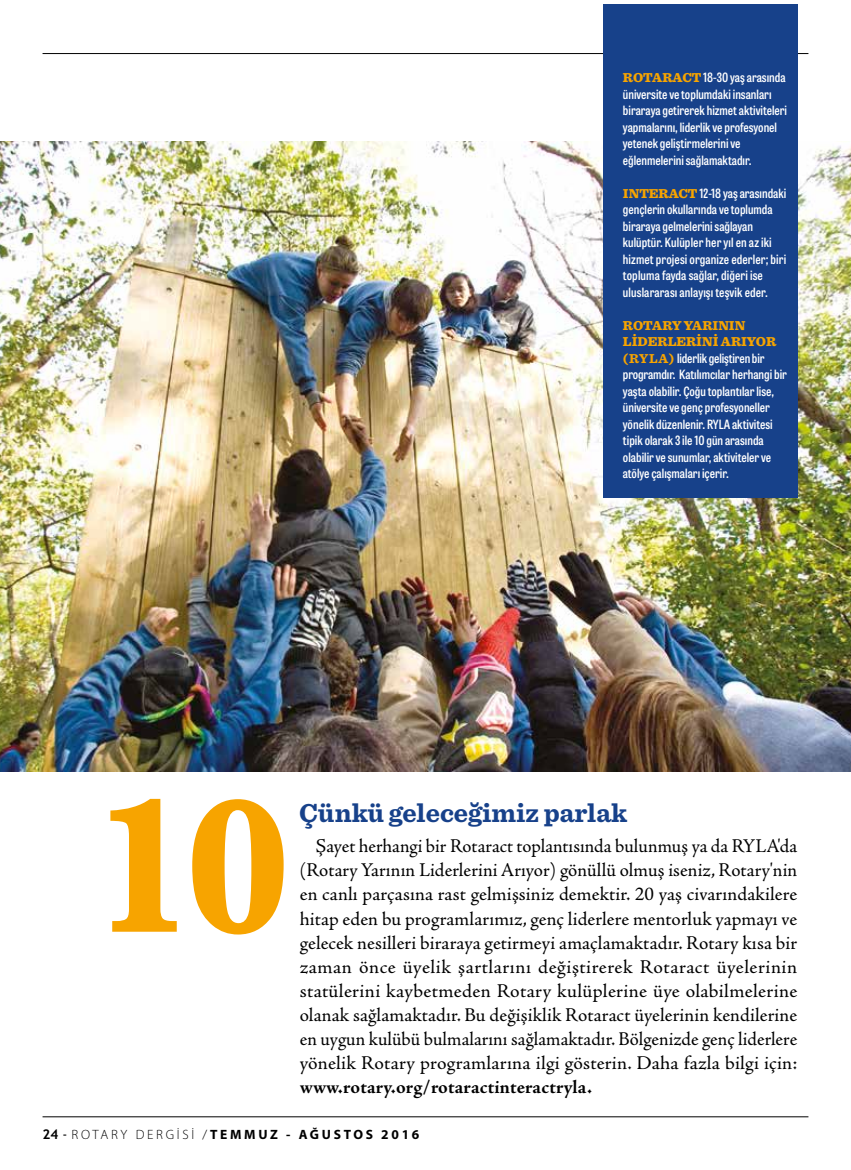
<style>
.page{position:relative;width:851px;height:1170px;background:#fff}
.page>*{position:absolute;margin:0;border:0;box-sizing:border-box;transform-origin:0 0}
.t1{font:700 197.1px "Baskerville";color:#f7a400}
.t2{font:700 27px "Sentinel";color:#17418a}
.t3{font:19.5px/24px "Adobe Jenson Pro";letter-spacing:.01em;color:#000;text-align:justify}
.t4{font:700 19.5px "Adobe Jenson Pro";letter-spacing:.005em;color:#000}
.t5{font:700 13.5px "Myriad Pro";letter-spacing:.2em;color:#000}
.t6{font:900 13.5px/16.5px "Sentinel";color:#f7a400}
.t7{font:600 12.75px/16.5px "Tablet Gothic Condensed";color:#fff}
.s1{font-family:"Sentinel";font-weight:900;font-size:13.5px;color:#f7a400}
.s2{font-family:"Sentinel";font-weight:700;font-size:13.5px;color:#f7a400}
.s3{font-family:"Trebuchet MS"}
.s4{font-family:"Trebuchet MS";font-weight:400}
.s5{font-weight:300}
</style>
<div class="page">
<hr style="left:43px;top:53px;width:765px;height:1px;background:#000">
<img style="left:0;top:142px;width:850px;height:629px">
<div style="left:603px;top:4px;width:194px;height:493px;background:#17418a"></div>
<hr style="left:43px;top:1116px;width:765px;height:1px;background:#000">
<p class="t7" style="left:623px;top:69px;width:166px"><span class="s1">ROTARACT</span> 18-30 yaş arasında üniversite ve toplumdaki insanları biraraya getirerek hizmet aktiviteleri yapmalarını, liderlik ve profesyonel yetenek geliştirmelerini ve eğlenmelerini sağlamaktadır.</p>
<p class="t7" style="left:623px;top:184px;width:165px"><span class="s1">INTERACT</span> 12-18 yaş arasındaki gençlerin okullarında ve toplumda biraraya gelmelerini sağlayan kulüptür. Kulüpler her yıl en az iki hizmet projesi organize ederler; biri topluma fayda sağlar, diğeri ise uluslararası anlayışı teşvik eder.</p>
<p class="t6" style="left:623px;top:316px;width:155px">ROTARY YARININ<br>LİDERLERİNİ ARIYOR</p>
<p class="t7" style="left:623px;top:349px;width:165px"><span class="s2">(RYLA)</span> liderlik geliştiren bir programdır. Katılımcılar herhangi bir yaşta olabilir. Çoğu toplantılar lise, üniversite ve genç profesyoneller yönelik düzenlenir. RYLA aktivitesi tipik olarak 3 ile 10 gün arasında olabilir ve sunumlar, aktiviteler ve atölye çalışmaları içerir.</p>
<h1 class="t1" style="left:90px;top:730px;width:203px">10</h1>
<h2 class="t2" style="left:299px;top:792px;width:329px">Çünkü geleceğimiz parlak</h2>
<p class="t3" style="left:300px;top:834px;width:499px;text-indent:16px">Şayet herhangi bir Rotaract toplantısında bulunmuş ya da RYLA'da (Rotary Yarının Liderlerini Arıyor) gönüllü olmuş iseniz, Rotary'nin en canlı parçasına rast gelmişsiniz demektir. 20 yaş civarındakilere hitap eden bu programlarımız, genç liderlere mentorluk yapmayı ve gelecek nesilleri biraraya getirmeyi amaçlamaktadır. Rotary kısa bir zaman önce üyelik şartlarını değiştirerek Rotaract üyelerinin statülerini kaybetmeden Rotary kulüplerine üye olabilmelerine olanak sağlamaktadır. Bu değişiklik Rotaract üyelerinin kendilerine en uygun kulübü bulmalarını sağlamaktadır. Bölgenizde genç liderlere yönelik Rotary programlarına ilgi gösterin. Daha fazla bilgi için:</p>
<h3 class="t4" style="left:300px;top:1075px;width:294px">www.rotary.org/rotaractinteractryla.</h3>
<p class="t5" style="left:43px;top:1125px;width:378px"><span class="s3">24</span> <span class="s4">-</span> <span class="s5">ROTARY DERGİSİ /</span>TEMMUZ - AĞUSTOS 2016</p>
</div>
